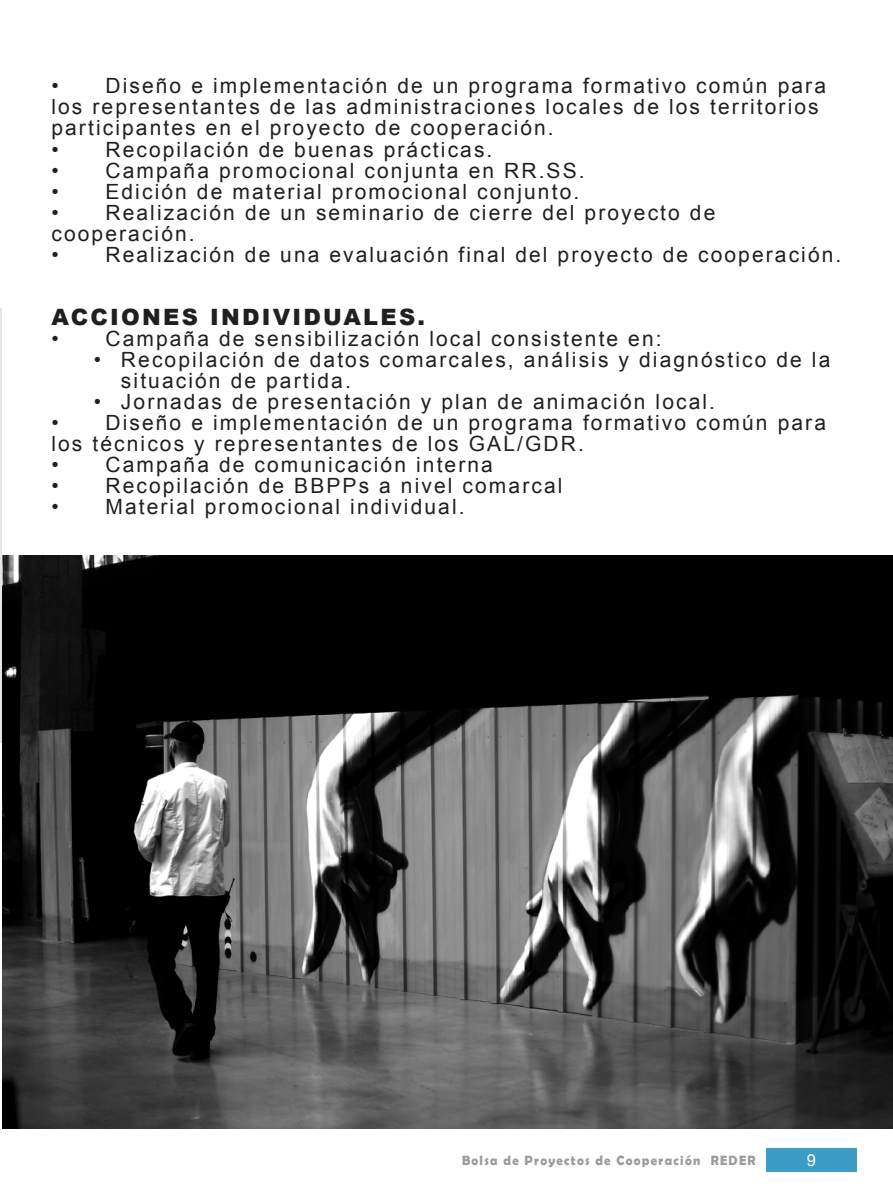
<style>
.page{position:relative;width:893px;height:1191px;background:#fff}
.page>*{position:absolute;margin:0;border:0;box-sizing:border-box;transform-origin:0 0}
.t1{font:900 22.5px "Arial";letter-spacing:.1em;color:#231f20}
.t2{font:21px/21px "Arial";letter-spacing:.1em;color:#231f20}
.t3{font:16.5px "Arial";color:#fff}
.t4{font:700 13.5px "Berlin Sans FB Demi";letter-spacing:.1em;color:#9a9c9e;scale:.95 1}
</style>
<div class="page">
<hr style="left:0;top:308px;width:2px;height:434px;background:#c7c9bd">
<img style="left:2px;top:555px;width:891px;height:573px">
<div style="left:766px;top:1148px;width:90px;height:23px;background:#3c9cc5"></div>
<p class="t2" style="left:51px;top:76px;width:776px">• Diseño e implementación de un programa formativo común para los representantes de las administraciones locales de los territorios participantes en el proyecto de cooperación.</p>
<p class="t2" style="left:51px;top:139px;width:443px">• Recopilación de buenas prácticas.</p>
<p class="t2" style="left:51px;top:160px;width:535px">• Campaña promocional conjunta en RR.SS.</p>
<p class="t2" style="left:51px;top:181px;width:529px">• Edición de material promocional conjunto.</p>
<p class="t2" style="left:51px;top:202px;width:665px">• Realización de un seminario de cierre del proyecto de cooperación.</p>
<p class="t2" style="left:51px;top:244px;width:791px">• Realización de una evaluación final del proyecto de cooperación.</p>
<p class="t1" style="left:51px;top:300px;width:375px">ACCIONES INDIVIDUALES.</p>
<p class="t2" style="left:51px;top:328px;width:612px">• Campaña de sensibilización local consistente en:</p>
<p class="t2" style="left:121px;top:349px;width:711px;text-indent:-27px">• Recopilación de datos comarcales, análisis y diagnóstico de la situación de partida.</p>
<p class="t2" style="left:94px;top:391px;width:623px">• Jornadas de presentación y plan de animación local.</p>
<p class="t2" style="left:51px;top:412px;width:776px">• Diseño e implementación de un programa formativo común para los técnicos y representantes de los GAL/GDR.</p>
<p class="t2" style="left:51px;top:454px;width:443px">• Campaña de comunicación interna</p>
<p class="t2" style="left:51px;top:475px;width:512px">• Recopilación de BBPPs a nivel comarcal</p>
<p class="t2" style="left:51px;top:496px;width:415px">• Material promocional individual.</p>
<p class="t4" style="left:462px;top:1153px;width:311px">Bolsa de Proyectos de Cooperación REDER</p>
<p class="t3" style="left:807px;top:1149px;width:11px">9</p>
</div>
